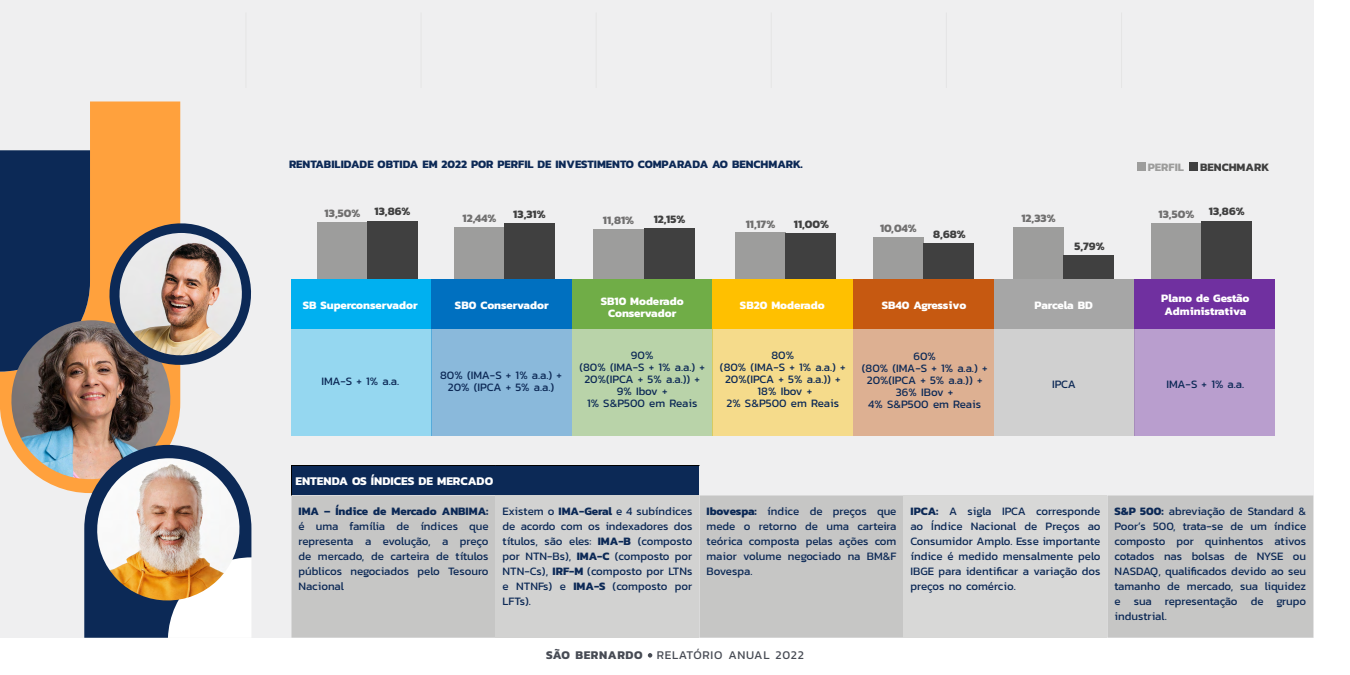
<style>
.page{position:relative;width:1350px;height:675px;background:#fff}
.page>*{position:absolute;margin:0;border:0;box-sizing:border-box;transform-origin:0 0}
.t1{font:12px "Kanit";letter-spacing:.06em;color:#474b54}
.t2{font:700 12px "Kanit";color:#fff}
.t3{font:11.5px/15px "Kanit";color:#0c2956;text-align:justify}
.t4{font:700 11.5px/12px "Kanit";color:#fff;text-align:center}
.t5{font:700 11.5px "Kanit";color:#0c2956}
.t6{font:700 11.5px "Kanit";color:#404040}
.t7{font:700 11.5px "Kanit";color:#706f6f}
.t8{font:700 11.5px "Kanit";color:#9d9d9c}
.s1{font-weight:700}
</style>
<div class="page">
<div style="left:0;top:0;width:1313px;height:638px;background:#efeff0"></div>
<svg style="left:648px;top:653px;width:4px;height:5px"></svg>
<div style="left:1137px;top:162px;width:9px;height:9px;background:#9d9d9c"></div>
<div style="left:1189px;top:162px;width:9px;height:9px;background:#404040"></div>
<svg style="left:0;top:102px;width:180px;height:391px;fill:#ffa13d"></svg>
<div style="left:0;top:150px;width:90px;height:222px;background:#0c2956"></div>
<img style="left:10px;top:320px;width:161px;height:160px">
<svg style="left:102px;top:216px;width:149px;height:156px"></svg>
<img style="left:118px;top:233px;width:125px;height:123px">
<svg style="left:84px;top:445px;width:167px;height:193px"></svg>
<img style="left:96px;top:458px;width:145px;height:144px">
<div style="left:317px;top:223px;width:51px;height:57px;background:#9d9d9c"></div>
<div style="left:367px;top:221px;width:51px;height:59px;background:#404040"></div>
<div style="left:454px;top:227px;width:51px;height:53px;background:#9d9d9c"></div>
<div style="left:504px;top:223px;width:51px;height:57px;background:#404040"></div>
<div style="left:594px;top:230px;width:50px;height:50px;background:#9d9d9c"></div>
<div style="left:644px;top:228px;width:51px;height:52px;background:#404040"></div>
<div style="left:735px;top:233px;width:51px;height:47px;background:#9d9d9c"></div>
<div style="left:785px;top:233px;width:51px;height:47px;background:#404040"></div>
<div style="left:873px;top:238px;width:51px;height:42px;background:#9d9d9c"></div>
<div style="left:923px;top:243px;width:51px;height:37px;background:#404040"></div>
<div style="left:1013px;top:228px;width:51px;height:52px;background:#9d9d9c"></div>
<div style="left:1063px;top:255px;width:51px;height:25px;background:#404040"></div>
<div style="left:1151px;top:223px;width:51px;height:58px;background:#9d9d9c"></div>
<div style="left:1201px;top:221px;width:51px;height:59px;background:#404040"></div>
<div style="left:291px;top:280px;width:140px;height:49px;background:#00b0f0"></div>
<div style="left:431px;top:280px;width:141px;height:49px;background:#0070c0"></div>
<div style="left:572px;top:280px;width:141px;height:49px;background:#70ad47"></div>
<div style="left:713px;top:280px;width:140px;height:49px;background:#ffc000"></div>
<div style="left:994px;top:280px;width:140px;height:49px;background:#a6a6a6"></div>
<div style="left:853px;top:280px;width:141px;height:49px;background:#c65911"></div>
<div style="left:1134px;top:280px;width:141px;height:49px;background:#7030a0"></div>
<div style="left:291px;top:329px;width:140px;height:107px;background:#95d7f0"></div>
<div style="left:431px;top:329px;width:141px;height:107px;background:#8ab9db"></div>
<div style="left:572px;top:329px;width:141px;height:107px;background:#b9d3a9"></div>
<div style="left:713px;top:329px;width:140px;height:107px;background:#f5db8b"></div>
<div style="left:994px;top:329px;width:140px;height:107px;background:#d0d0d0"></div>
<div style="left:853px;top:329px;width:141px;height:107px;background:#ddb092"></div>
<div style="left:1134px;top:329px;width:141px;height:107px;background:#b99ece"></div>
<div style="left:292px;top:466px;width:408px;height:30px;background:#0c2956"></div>
<div style="left:292px;top:496px;width:1021px;height:142px;background:#c6c6c5"></div>
<div style="left:496px;top:496px;width:204px;height:142px;background:#d2d2d1"></div>
<div style="left:904px;top:496px;width:204px;height:142px;background:#d8d8d7"></div>
<hr style="left:291px;top:465px;width:205px;height:1px;background:#000">
<hr style="left:291px;top:466px;width:1px;height:30px;background:#000">
<hr style="left:496px;top:465px;width:204px;height:1px;background:#000">
<hr style="left:245px;top:12px;width:1px;height:76px;background:#e5e5e5">
<hr style="left:421px;top:12px;width:1px;height:76px;background:#e5e5e5">
<hr style="left:596px;top:12px;width:1px;height:76px;background:#e5e5e5">
<hr style="left:946px;top:12px;width:1px;height:76px;background:#e5e5e5">
<hr style="left:1121px;top:12px;width:1px;height:76px;background:#e5e5e5">
<hr style="left:771px;top:12px;width:1px;height:76px;background:#e5e5e5">
<p class="t5" style="left:289px;top:155px;width:515px">RENTABILIDADE OBTIDA EM 2022 POR PERFIL DE INVESTIMENTO COMPARADA AO BENCHMARK.</p>
<p class="t8" style="left:1148px;top:158px;width:38px">PERFIL</p>
<p class="t6" style="left:1200px;top:158px;width:71px">BENCHMARK</p>
<p class="t7" style="left:325px;top:204px;width:37px">13,50%</p>
<p class="t6" style="left:375px;top:202px;width:37px">13,86%</p>
<p class="t6" style="left:513px;top:205px;width:34px">13,31%</p>
<p class="t7" style="left:1021px;top:209px;width:36px">12,33%</p>
<p class="t7" style="left:1159px;top:205px;width:37px">13,50%</p>
<p class="t7" style="left:463px;top:209px;width:35px">12,44%</p>
<p class="t7" style="left:603px;top:212px;width:33px">11,81%</p>
<p class="t7" style="left:746px;top:215px;width:31px">11,17%</p>
<p class="t7" style="left:880px;top:219px;width:38px">10,04%</p>
<p class="t6" style="left:654px;top:210px;width:33px">12,15%</p>
<p class="t6" style="left:794px;top:215px;width:37px">11,00%</p>
<p class="t6" style="left:933px;top:225px;width:34px">8,68%</p>
<p class="t6" style="left:1074px;top:237px;width:32px">5,79%</p>
<p class="t6" style="left:1209px;top:203px;width:37px">13,86%</p>
<p class="t4" style="left:303px;top:299px;width:116px">SB Superconservador</p>
<p class="t4" style="left:455px;top:299px;width:95px">SB0 Conservador</p>
<p class="t4" style="left:601px;top:294px;width:85px">SB10 Moderado<br>Conservador</p>
<p class="t4" style="left:740px;top:299px;width:86px">SB20 Moderado</p>
<p class="t4" style="left:882px;top:299px;width:86px">SB40 Agressivo</p>
<p class="t4" style="left:1034px;top:299px;width:60px">Parcela BD</p>
<p class="t4" style="left:1161px;top:292px;width:90px;line-height:13px;text-align:left">Plano de Gestão<br>Administrativa</p>
<p class="t3" style="left:321px;top:373px;width:79px">IMA-S + 1% a.a.</p>
<p class="t3" style="left:440px;top:368px;width:123px;line-height:12px;text-align:center">80% (IMA-S + 1% a.a.) +<br>20% (IPCA + 5% a.a.)</p>
<p class="t3" style="left:579px;top:349px;width:127px;line-height:12px;text-align:center">90%<br>(80% (IMA-S + 1% a.a.) +<br>20%(IPCA + 5% a.a.)) +<br>9% Ibov +<br>1% S&amp;P500 em Reais</p>
<p class="t3" style="left:720px;top:349px;width:127px;line-height:12px;text-align:center">80%<br>(80% (IMA-S + 1% a.a.) +<br>20%(IPCA + 5% a.a.)) +<br>18% Ibov +<br>2% S&amp;P500 em Reais</p>
<p class="t3" style="left:862px;top:350px;width:127px;line-height:12px;text-align:center">60%<br>(80% (IMA-S + 1% a.a.) +<br>20%(IPCA + 5% a.a.)) +<br>36% IBov +<br>4% S&amp;P500 em Reais</p>
<p class="t3" style="left:1052px;top:377px;width:25px">IPCA</p>
<p class="t3" style="left:1166px;top:377px;width:79px">IMA-S + 1% a.a.</p>
<p class="t2" style="left:296px;top:472px;width:199px">ENTENDA OS ÍNDICES DE MERCADO</p>
<p class="t5" style="left:298px;top:502px;width:192px">IMA – Índice de Mercado ANBIMA:</p>
<p class="t3" style="left:298px;top:519px;width:192px">é uma família de índices que representa a evolução, a preço de mercado, de carteira de títulos públicos negociados pelo Tesouro Nacional</p>
<p class="t3" style="left:502px;top:504px;width:192px">Existem o <span class="s1">IMA-Geral</span> e 4 subíndices de acordo com os indexadores dos títulos, são eles: <span class="s1">IMA-B</span> (composto por NTN-Bs), <span class="s1">IMA-C</span> (composto por NTN-Cs), <span class="s1">IRF-M</span> (composto por LTNs e NTNFs) e <span class="s1">IMA-S</span> (composto por LFTs).</p>
<p class="t3" style="left:706px;top:503px;width:192px"><span class="s1">Ibovespa:</span> índice de preços que mede o retorno de uma carteira teórica composta pelas ações com maior volume negociado na BM&amp;F Bovespa.</p>
<p class="t3" style="left:910px;top:503px;width:192px"><span class="s1">IPCA:</span> A sigla IPCA corresponde ao Índice Nacional de Preços ao Consumidor Amplo. Esse importante índice é medido mensalmente pelo IBGE para identificar a variação dos preços no comércio.</p>
<p class="t3" style="left:1114px;top:503px;width:193px"><span class="s1">S&amp;P 500:</span> abreviação de Standard &amp; Poor’s 500, trata-se de um índice composto por quinhentos ativos cotados nas bolsas de NYSE ou NASDAQ, qualificados devido ao seu tamanho de mercado, sua liquidez e sua representação de grupo industrial.</p>
<p class="t1" style="left:546px;top:646px;width:259px"><span class="s1">SÃO BERNARDO</span> RELATÓRIO ANUAL 2022</p>
</div>
